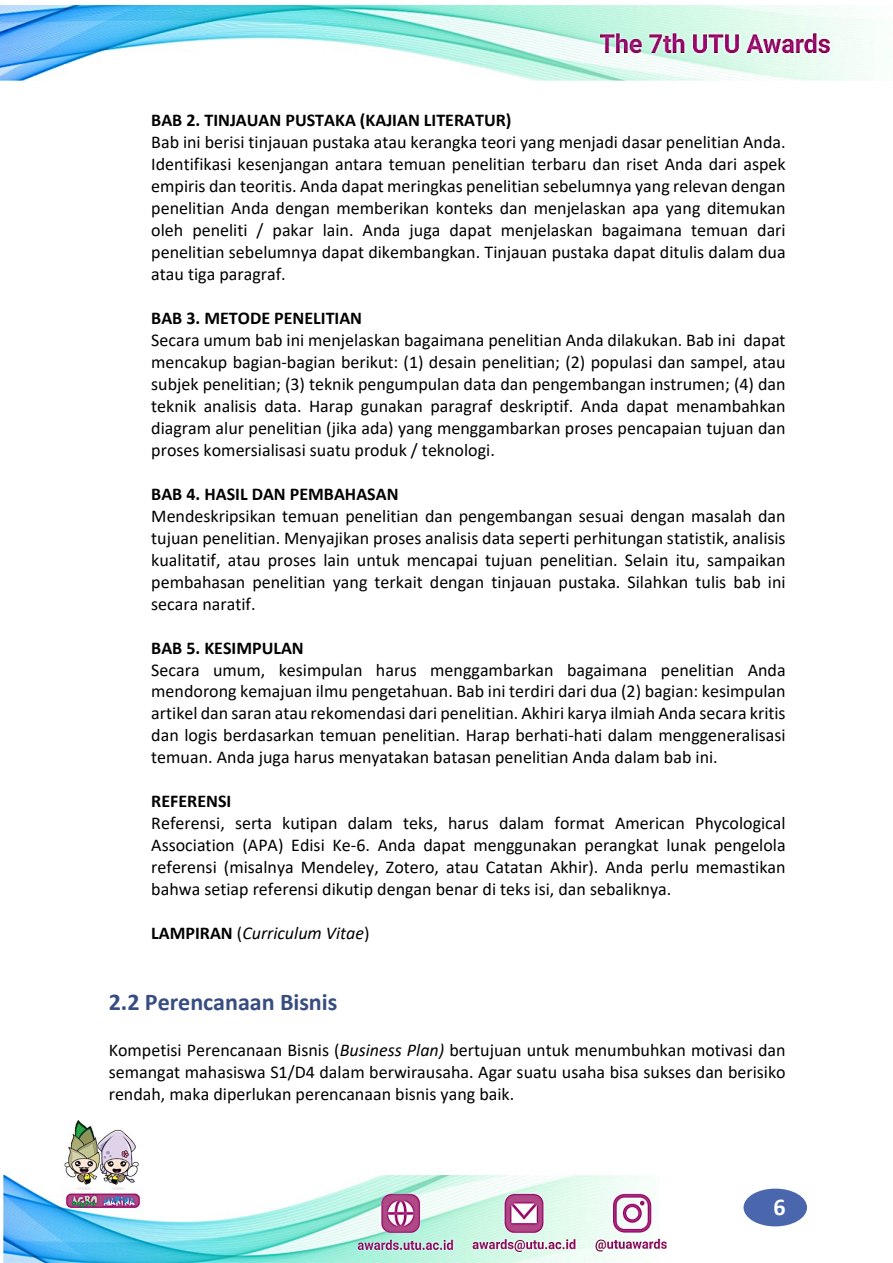
<style>
.page{position:relative;width:893px;height:1263px;background:#fff}
.page>*{position:absolute;margin:0;border:0;box-sizing:border-box;transform-origin:0 0}
.t1{font:700 24.15px "Calibri";color:#374c80}
.t2{font:700 24.15px "Calibri";color:#fff}
.t3{font:18px/21.9px "Calibri";color:#000;text-align:justify}
.t4{font:700 18px "Calibri";color:#000}
.t5{font:italic 18px "Calibri";color:#000}
.s1{font-weight:700;font-style:normal}
.s2{font-style:normal}
.s3{font-style:italic}
</style>
<div class="page">
<div style="left:744px;top:1189px;width:62px;height:36px;background:#4a66ac;border-radius:50%"></div>
<div style="left:743px;top:1188px;width:64px;height:38px;border:2px solid #4a66ac;border-radius:50%"></div>
<img style="left:0;top:6px;width:884px;height:75px">
<img style="left:4px;top:1121px;width:662px;height:141px">
<p class="t4" style="left:151px;top:109px;width:362px">BAB 2. TINJAUAN PUSTAKA (KAJIAN LITERATUR)</p>
<p class="t3" style="left:151px;top:131px;width:636px">Bab ini berisi tinjauan pustaka atau kerangka teori yang menjadi dasar penelitian Anda.<br>Identifikasi kesenjangan antara temuan penelitian terbaru dan riset Anda dari aspek empiris dan teoritis. Anda dapat meringkas penelitian sebelumnya yang relevan dengan penelitian Anda dengan memberikan konteks dan menjelaskan apa yang ditemukan oleh peneliti / pakar lain. Anda juga dapat menjelaskan bagaimana temuan dari penelitian sebelumnya dapat dikembangkan. Tinjauan pustaka dapat ditulis dalam dua atau tiga paragraf.</p>
<p class="t4" style="left:151px;top:307px;width:212px">BAB 3. METODE PENELITIAN</p>
<p class="t3" style="left:151px;top:328px;width:636px">Secara umum bab ini menjelaskan bagaimana penelitian Anda dilakukan. Bab ini dapat mencakup bagian-bagian berikut: (1) desain penelitian; (2) populasi dan sampel, atau subjek penelitian; (3) teknik pengumpulan data dan pengembangan instrumen; (4) dan teknik analisis data. Harap gunakan paragraf deskriptif. Anda dapat menambahkan diagram alur penelitian (jika ada) yang menggambarkan proses pencapaian tujuan dan proses komersialisasi suatu produk / teknologi.</p>
<p class="t4" style="left:151px;top:483px;width:249px">BAB 4. HASIL DAN PEMBAHASAN</p>
<p class="t3" style="left:151px;top:505px;width:636px">Mendeskripsikan temuan penelitian dan pengembangan sesuai dengan masalah dan tujuan penelitian. Menyajikan proses analisis data seperti perhitungan statistik, analisis kualitatif, atau proses lain untuk mencapai tujuan penelitian. Selain itu, sampaikan pembahasan penelitian yang terkait dengan tinjauan pustaka. Silahkan tulis bab ini secara naratif.</p>
<p class="t4" style="left:151px;top:636px;width:154px">BAB 5. KESIMPULAN</p>
<p class="t3" style="left:151px;top:658px;width:636px">Secara umum, kesimpulan harus menggambarkan bagaimana penelitian Anda mendorong kemajuan ilmu pengetahuan. Bab ini terdiri dari dua (2) bagian: kesimpulan artikel dan saran atau rekomendasi dari penelitian. Akhiri karya ilmiah Anda secara kritis dan logis berdasarkan temuan penelitian. Harap berhati-hati dalam menggeneralisasi temuan. Anda juga harus menyatakan batasan penelitian Anda dalam bab ini.</p>
<p class="t4" style="left:151px;top:790px;width:82px">REFERENSI</p>
<p class="t3" style="left:151px;top:812px;width:636px">Referensi, serta kutipan dalam teks, harus dalam format American Phycological Association (APA) Edisi Ke-6. Anda dapat menggunakan perangkat lunak pengelola referensi (misalnya Mendeley, Zotero, atau Catatan Akhir). Anda perlu memastikan bahwa setiap referensi dikutip dengan benar di teks isi, dan sebaliknya.</p>
<p class="t5" style="left:151px;top:922px;width:220px"><span class="s1">LAMPIRAN</span> <span class="s2">(</span>Curriculum Vitae<span class="s2">)</span></p>
<h1 class="t1" style="left:109px;top:987px;width:230px">2.2 Perencanaan Bisnis</h1>
<p class="t3" style="left:109px;top:1039px;width:678px">Kompetisi Perencanaan Bisnis (<span class="s3">Business Plan)</span> bertujuan untuk menumbuhkan motivasi dan semangat mahasiswa S1/D4 dalam berwirausaha. Agar suatu usaha bisa sukses dan berisiko rendah, maka diperlukan perencanaan bisnis yang baik.</p>
<h1 class="t2" style="left:773px;top:1191px;width:14px">6</h1>
</div>
